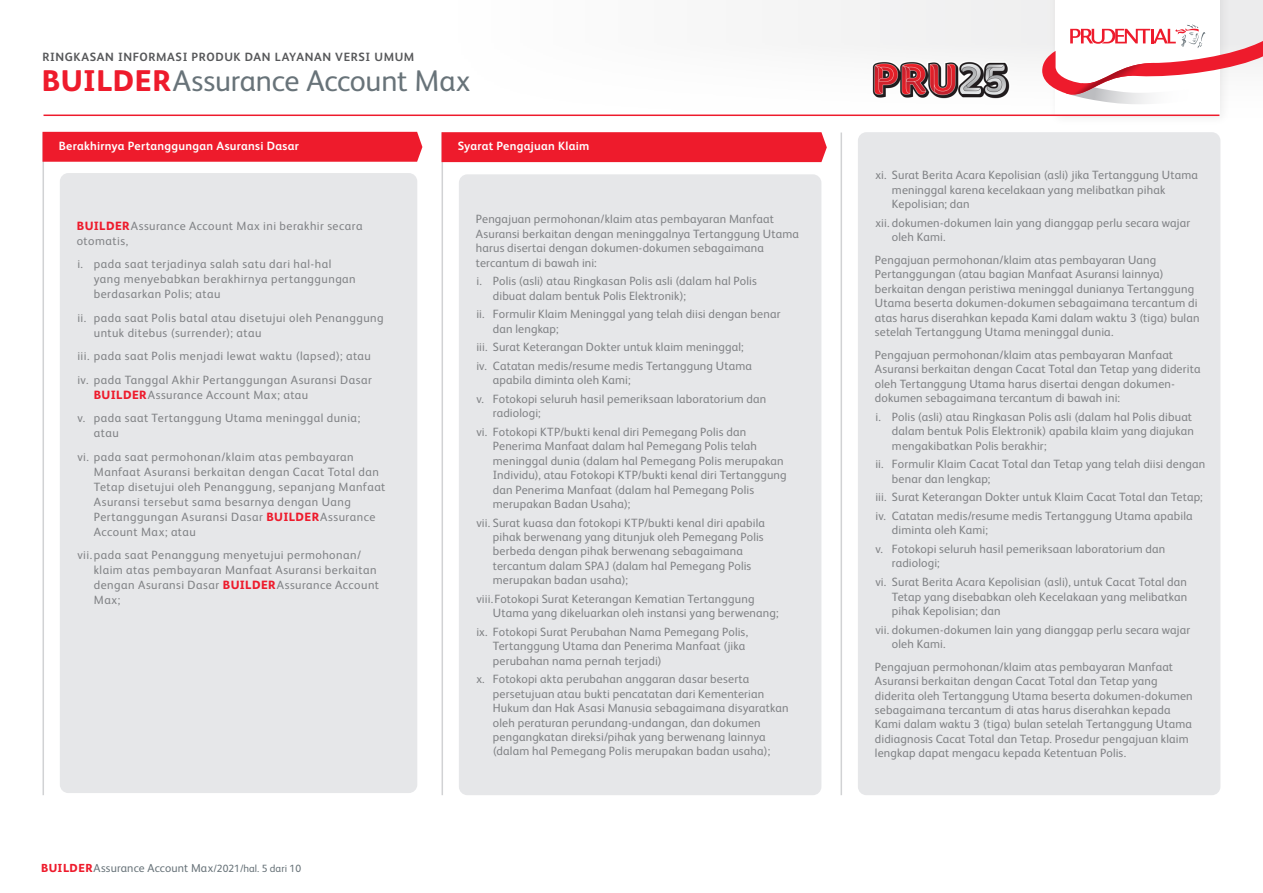
<style>
.page{position:relative;width:1263px;height:893px;background:#fff}
.page>*{position:absolute;margin:0;border:0;box-sizing:border-box;transform-origin:0 0}
.t1{font:30px "FS Albert Pro";letter-spacing:-.01em;color:#687379}
.t2{font:12px/14.4px "FS Albert Pro";letter-spacing:.015em;color:#808285}
.t3{font:12px/15px "FS Albert Pro";letter-spacing:.04em;color:#808285}
.t4{font:12px/15px "FS Albert Pro";letter-spacing:.035em;color:#808285}
.t5{font:700 12px "FS Albert Pro";letter-spacing:.025em;color:#fff}
.t6{font:700 12px "FS Albert Pro";letter-spacing:.05em;color:#57585a}
.t7{font:11.7px "FS Albert Pro";letter-spacing:.01em;color:#687379}
.s1{font-weight:800;color:#ee1b2c}
.s2{font-size:10.5px}
</style>
<div class="page">
<div style="left:1048px;top:0;width:183px;height:127px;background:#231f20;opacity:.08"></div>
<div style="left:1055px;top:0;width:165px;height:116px;background:#fff"></div>
<svg style="left:1042px;top:25px;width:221px;height:79px"></svg>
<hr style="left:441px;top:133px;width:2px;height:662px;background:#d1d2d4">
<hr style="left:43px;top:133px;width:1px;height:662px;background:#d1d2d4">
<hr style="left:840px;top:133px;width:2px;height:662px;background:#d1d2d4">
<hr style="left:44px;top:115px;width:1175px;height:1px;background:#ee1b2c">
<img style="left:872px;top:62px;width:138px;height:36px">
<div style="left:441px;top:132px;width:386px;height:30px;background:#ee1b2c"></div>
<div style="left:459px;top:174px;width:362px;height:621px;background:#e6e7e9;border-radius:9px"></div>
<div style="left:858px;top:132px;width:362px;height:663px;background:#e6e7e9;border-radius:9px"></div>
<div style="left:43px;top:132px;width:379px;height:30px;background:#ee1b2c"></div>
<div style="left:60px;top:173px;width:357px;height:620px;background:#e6e7e9;border-radius:9px"></div>
<p class="t6" style="left:42px;top:48px;width:374px">RINGKASAN INFORMASI PRODUK DAN LAYANAN VERSI UMUM</p>
<h1 class="t1" style="left:42px;top:59px;width:430px"><span class="s1">BUILDER</span>Assurance Account Max</h1>
<p class="t5" style="left:59px;top:137px;width:242px">Berakhirnya Pertanggungan Asuransi Dasar</p>
<p class="t4" style="left:77px;top:217px;width:287px"><span class="s1">BUILDER</span>Assurance Account Max ini berakhir secara otomatis,</p>
<p class="t3" style="left:94px;top:256px;width:263px;text-indent:-16px">i. pada saat terjadinya salah satu dari hal-hal yang menyebabkan berakhirnya pertanggungan berdasarkan Polis; atau</p>
<p class="t4" style="left:94px;top:309px;width:291px;text-indent:-16px">ii. pada saat Polis batal atau disetujui oleh Penanggung untuk ditebus (surrender); atau</p>
<p class="t3" style="left:77px;top:344px;width:296px;line-height:23.5px">iii. pada saat Polis menjadi lewat waktu (lapsed); atau iv. pada Tanggal Akhir Pertanggungan Asuransi Dasar</p>
<p class="t3" style="left:77px;top:382px;width:284px;line-height:23.5px;text-indent:16px"><span class="s1">BUILDER</span>Assurance Account Max; atau<br>v. pada saat Tertanggung Utama meninggal dunia;</p>
<p class="t3" style="left:77px;top:421px;width:278px;line-height:23.5px;text-indent:16px">atau<br>vi. pada saat permohonan/klaim atas pembayaran</p>
<p class="t3" style="left:94px;top:463px;width:293px">Manfaat Asuransi berkaitan dengan Cacat Total dan Tetap disetujui oleh Penanggung, sepanjang Manfaat Asuransi tersebut sama besarnya dengan Uang Pertanggungan Asuransi Dasar <span class="s1">BUILDER</span>Assurance Account Max; atau</p>
<p class="t3" style="left:94px;top:547px;width:287px;text-indent:-16px">vii.pada saat Penanggung menyetujui permohonan/ klaim atas pembayaran Manfaat Asuransi berkaitan dengan Asuransi Dasar <span class="s1">BUILDER</span>Assurance Account Max;</p>
<p class="t7" style="left:41px;top:860px;width:262px"><span class="s1">BUILDER</span>Assurance Account Max<span class="s2">/2021/hal. 5 dari 10</span></p>
<p class="t5" style="left:458px;top:138px;width:133px">Syarat Pengajuan Klaim</p>
<p class="t2" style="left:476px;top:211px;width:325px">Pengajuan permohonan/klaim atas pembayaran Manfaat Asuransi berkaitan dengan meninggalnya Tertanggung Utama harus disertai dengan dokumen-dokumen sebagaimana tercantum di bawah ini:</p>
<p class="t2" style="left:493px;top:273px;width:265px;text-indent:-16px">i. Polis (asli) atau Ringkasan Polis asli (dalam hal Polis dibuat dalam bentuk Polis Elektronik);</p>
<p class="t2" style="left:493px;top:306px;width:289px;text-indent:-16px">ii. Formulir Klaim Meninggal yang telah diisi dengan benar dan lengkap;</p>
<p class="t2" style="left:476px;top:337px;width:277px;line-height:18.6px">iii. Surat Keterangan Dokter untuk klaim meninggal; iv. Catatan medis/resume medis Tertanggung Utama</p>
<p class="t2" style="left:476px;top:370px;width:292px;line-height:18.6px;text-indent:16px">apabila diminta oleh Kami;<br>v. Fotokopi seluruh hasil pemeriksaan laboratorium dan</p>
<p class="t2" style="left:476px;top:403px;width:271px;line-height:18.6px;text-indent:16px">radiologi;<br>vi. Fotokopi KTP/bukti kenal diri Pemegang Polis dan</p>
<p class="t2" style="left:493px;top:438px;width:295px">Penerima Manfaat dalam hal Pemegang Polis telah meninggal dunia (dalam hal Pemegang Polis merupakan Individu), atau Fotokopi KTP/bukti kenal diri Tertanggung dan Penerima Manfaat (dalam hal Pemegang Polis merupakan Badan Usaha);</p>
<p class="t2" style="left:493px;top:514px;width:274px;text-indent:-16px">vii. Surat kuasa dan fotokopi KTP/bukti kenal diri apabila pihak berwenang yang ditunjuk oleh Pemegang Polis berbeda dengan pihak berwenang sebagaimana tercantum dalam SPAJ (dalam hal Pemegang Polis merupakan badan usaha);</p>
<p class="t2" style="left:493px;top:591px;width:287px;text-indent:-16px">viii.Fotokopi Surat Keterangan Kematian Tertanggung<br>Utama yang dikeluarkan oleh instansi yang berwenang;</p>
<p class="t2" style="left:493px;top:624px;width:257px;text-indent:-16px">ix. Fotokopi Surat Perubahan Nama Pemegang Polis,<br>Tertanggung Utama dan Penerima Manfaat (jika perubahan nama pernah terjadi)</p>
<p class="t2" style="left:493px;top:671px;width:297px;text-indent:-16px">x. Fotokopi akta perubahan anggaran dasar beserta persetujuan atau bukti pencatatan dari Kementerian Hukum dan Hak Asasi Manusia sebagaimana disyaratkan oleh peraturan perundang-undangan, dan dokumen pengangkatan direksi/pihak yang berwenang lainnya (dalam hal Pemegang Polis merupakan badan usaha);</p>
<p class="t2" style="left:892px;top:167px;width:308px;text-indent:-16px">xi. Surat Berita Acara Kepolisian (asli) jika Tertanggung Utama meninggal karena kecelakaan yang melibatkan pihak<br>Kepolisian; dan</p>
<p class="t2" style="left:892px;top:215px;width:300px;text-indent:-16px">xii. dokumen-dokumen lain yang dianggap perlu secara wajar oleh Kami.</p>
<p class="t2" style="left:875px;top:252px;width:326px">Pengajuan permohonan/klaim atas pembayaran Uang Pertanggungan (atau bagian Manfaat Asuransi lainnya) berkaitan dengan peristiwa meninggal dunianya Tertanggung Utama beserta dokumen-dokumen sebagaimana tercantum di atas harus diserahkan kepada Kami dalam waktu 3 (tiga) bulan setelah Tertanggung Utama meninggal dunia.</p>
<p class="t2" style="left:875px;top:347px;width:327px">Pengajuan permohonan/klaim atas pembayaran Manfaat Asuransi berkaitan dengan Cacat Total dan Tetap yang diderita oleh Tertanggung Utama harus disertai dengan dokumen&shy;dokumen sebagaimana tercantum di bawah ini:</p>
<p class="t2" style="left:892px;top:409px;width:303px;text-indent:-16px">i. Polis (asli) atau Ringkasan Polis asli (dalam hal Polis dibuat dalam bentuk Polis Elektronik) apabila klaim yang diajukan mengakibatkan Polis berakhir;</p>
<p class="t2" style="left:892px;top:456px;width:315px;text-indent:-16px">ii. Formulir Klaim Cacat Total dan Tetap yang telah diisi dengan benar dan lengkap;</p>
<p class="t2" style="left:875px;top:487px;width:329px;line-height:18.6px">iii. Surat Keterangan Dokter untuk Klaim Cacat Total dan Tetap; iv. Catatan medis/resume medis Tertanggung Utama apabila</p>
<p class="t2" style="left:875px;top:520px;width:292px;line-height:18.6px;text-indent:16px">diminta oleh Kami;<br>v. Fotokopi seluruh hasil pemeriksaan laboratorium dan</p>
<p class="t2" style="left:875px;top:553px;width:313px;line-height:18.6px;text-indent:16px">radiologi;<br>vi. Surat Berita Acara Kepolisian (asli), untuk Cacat Total dan</p>
<p class="t2" style="left:892px;top:588px;width:297px">Tetap yang disebabkan oleh Kecelakaan yang melibatkan pihak Kepolisian; dan</p>
<p class="t2" style="left:892px;top:621px;width:300px;text-indent:-16px">vii. dokumen-dokumen lain yang dianggap perlu secara wajar oleh Kami.</p>
<p class="t2" style="left:875px;top:659px;width:319px">Pengajuan permohonan/klaim atas pembayaran Manfaat Asuransi berkaitan dengan Cacat Total dan Tetap yang diderita oleh Tertanggung Utama beserta dokumen-dokumen sebagaimana tercantum di atas harus diserahkan kepada Kami dalam waktu 3 (tiga) bulan setelah Tertanggung Utama didiagnosis Cacat Total dan Tetap. Prosedur pengajuan klaim lengkap dapat mengacu kepada Ketentuan Polis.</p>
</div>
